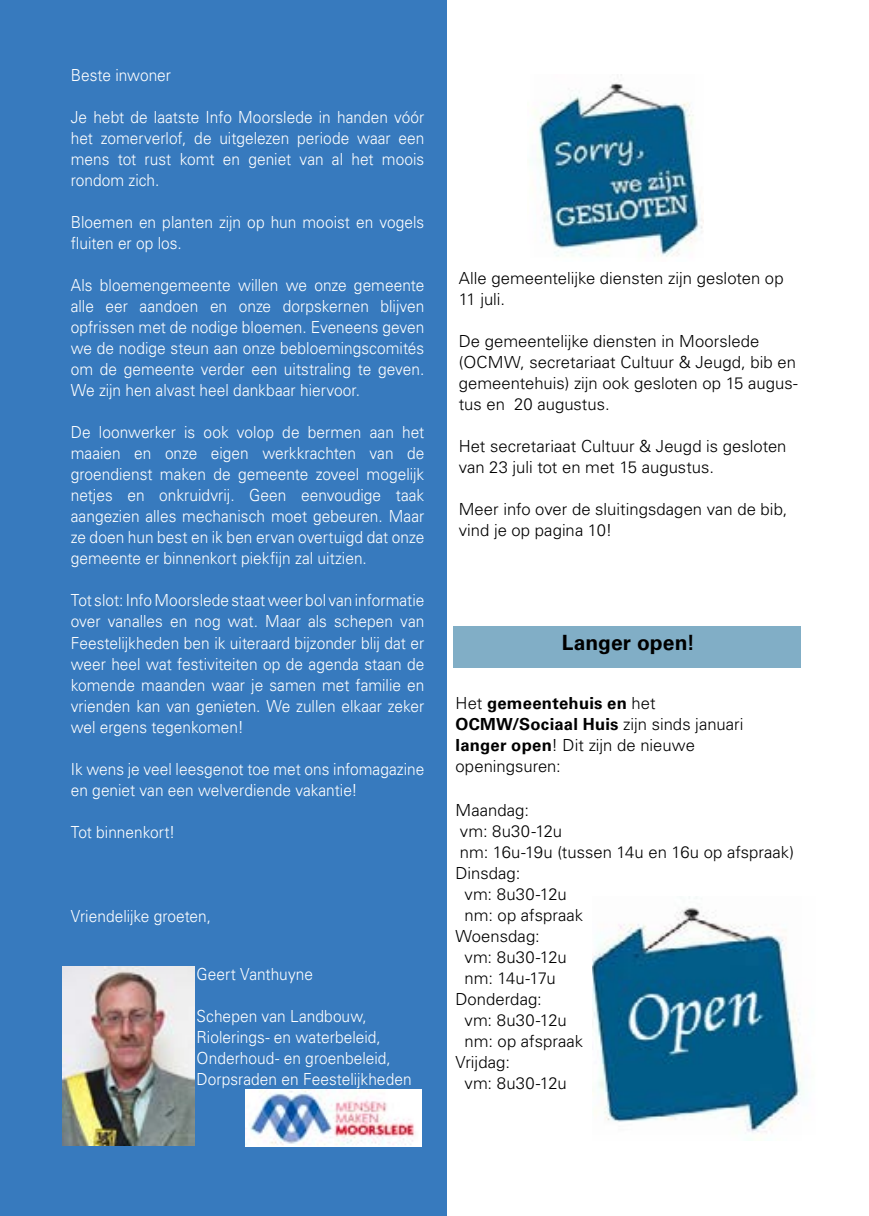
<style>
.page{position:relative;width:869px;height:1216px;background:#fff}
.page>*{position:absolute;margin:0;border:0;box-sizing:border-box;transform-origin:0 0}
.t1{font:700 21px "Univers LT Std";letter-spacing:.005em;color:#000}
.t2{font:300 16.62px/21px "Univers LT Std";color:#fff;text-align:justify;scale:.93 1}
.t3{font:300 16.62px/21px "Univers LT Std";color:#000}
.s1{font-weight:700}
</style>
<div class="page">
<div style="left:0;top:0;width:446px;height:1215px;background:#377abe"></div>
<img style="left:245px;top:1089px;width:176px;height:57px">
<img style="left:63px;top:966px;width:131px;height:179px">
<img style="left:534px;top:74px;width:169px;height:183px">
<img style="left:592px;top:907px;width:210px;height:226px">
<div style="left:453px;top:626px;width:347px;height:41px;background:#81aec6"></div>
<p class="t2" style="left:71px;top:65px;width:109px">Beste inwoner</p>
<p class="t2" style="left:71px;top:107px;width:381px">Je hebt de laatste Info Moorslede in handen vóór het zomerverlof, de uitgelezen periode waar een mens tot rust komt en geniet van al het moois rondom zich.</p>
<p class="t2" style="left:71px;top:212px;width:381px">Bloemen en planten zijn op hun mooist en vogels fluiten er op los.</p>
<p class="t2" style="left:71px;top:275px;width:381px">Als bloemengemeente willen we onze gemeente alle eer aandoen en onze dorpskernen blijven opfrissen met de nodige bloemen. Eveneens geven we de nodige steun aan onze bebloemingscomités om de gemeente verder een uitstraling te geven.<br>We zijn hen alvast heel dankbaar hiervoor.</p>
<p class="t2" style="left:71px;top:422px;width:381px">De loonwerker is ook volop de bermen aan het maaien en onze eigen werkkrachten van de groendienst maken de gemeente zoveel mogelijk netjes en onkruidvrij. Geen eenvoudige taak aangezien alles mechanisch moet gebeuren. Maar ze doen hun best en ik ben ervan overtuigd dat onze gemeente er binnenkort piekfijn zal uitzien.</p>
<p class="t2" style="left:71px;top:590px;width:381px">Tot slot: Info Moorslede staat weer bol van informatie over vanalles en nog wat. Maar als schepen van Feestelijkheden ben ik uiteraard bijzonder blij dat er weer heel wat festiviteiten op de agenda staan de komende maanden waar je samen met familie en vrienden kan van genieten. We zullen elkaar zeker wel ergens tegenkomen!</p>
<p class="t2" style="left:71px;top:758px;width:381px">Ik wens je veel leesgenot toe met ons infomagazine en geniet van een welverdiende vakantie!</p>
<p class="t2" style="left:71px;top:821px;width:114px">Tot binnenkort!</p>
<p class="t2" style="left:71px;top:905px;width:152px">Vriendelijke groeten,</p>
<p class="t2" style="left:196px;top:963px;width:127px">Geert Vanthuyne</p>
<p class="t2" style="left:196px;top:1005px;width:233px;text-align:left">Schepen van Landbouw,<br>Riolerings- en waterbeleid,<br>Onderhoud- en groenbeleid,<br>Dorpsraden en Feestelijkheden</p>
<p class="t3" style="left:458px;top:268px;width:326px">Alle gemeentelijke diensten zijn gesloten op<br>11 juli.</p>
<p class="t3" style="left:458px;top:331px;width:340px">De gemeentelijke diensten in Moorslede (OCMW, secretariaat Cultuur &amp; Jeugd, bib en gemeentehuis) zijn ook gesloten op 15 augus&shy;tus en 20 augustus.</p>
<p class="t3" style="left:458px;top:436px;width:329px">Het secretariaat Cultuur &amp; Jeugd is gesloten van 23 juli tot en met 15 augustus.</p>
<p class="t3" style="left:458px;top:499px;width:330px">Meer info over de sluitingsdagen van de bib, vind je op pagina 10!</p>
<p class="t1" style="left:561px;top:630px;width:135px">Langer open!</p>
<p class="t3" style="left:455px;top:693px;width:289px">Het <span class="s1">gemeentehuis en</span> het<br><span class="s1">OCMW/Sociaal Huis</span> zijn sinds januari <span class="s1">langer open</span>! Dit zijn de nieuwe openingsuren:</p>
<p class="t3" style="left:455px;top:799px;width:75px">Maandag:</p>
<p class="t3" style="left:460px;top:820px;width:103px">vm: 8u30-12u</p>
<p class="t3" style="left:460px;top:841px;width:335px">nm: 16u-19u (tussen 14u en 16u op afspraak)</p>
<p class="t3" style="left:455px;top:862px;width:66px">Dinsdag:</p>
<p class="t3" style="left:464px;top:883px;width:103px">vm: 8u30-12u</p>
<p class="t3" style="left:464px;top:904px;width:120px">nm: op afspraak</p>
<p class="t3" style="left:455px;top:925px;width:86px">Woensdag:</p>
<p class="t3" style="left:464px;top:946px;width:103px">vm: 8u30-12u</p>
<p class="t3" style="left:464px;top:967px;width:93px">nm: 14u-17u</p>
<p class="t3" style="left:455px;top:988px;width:88px">Donderdag:</p>
<p class="t3" style="left:464px;top:1009px;width:103px">vm: 8u30-12u</p>
<p class="t3" style="left:464px;top:1030px;width:120px">nm: op afspraak</p>
<p class="t3" style="left:455px;top:1051px;width:56px">Vrijdag:</p>
<p class="t3" style="left:464px;top:1072px;width:103px">vm: 8u30-12u</p>
</div>
